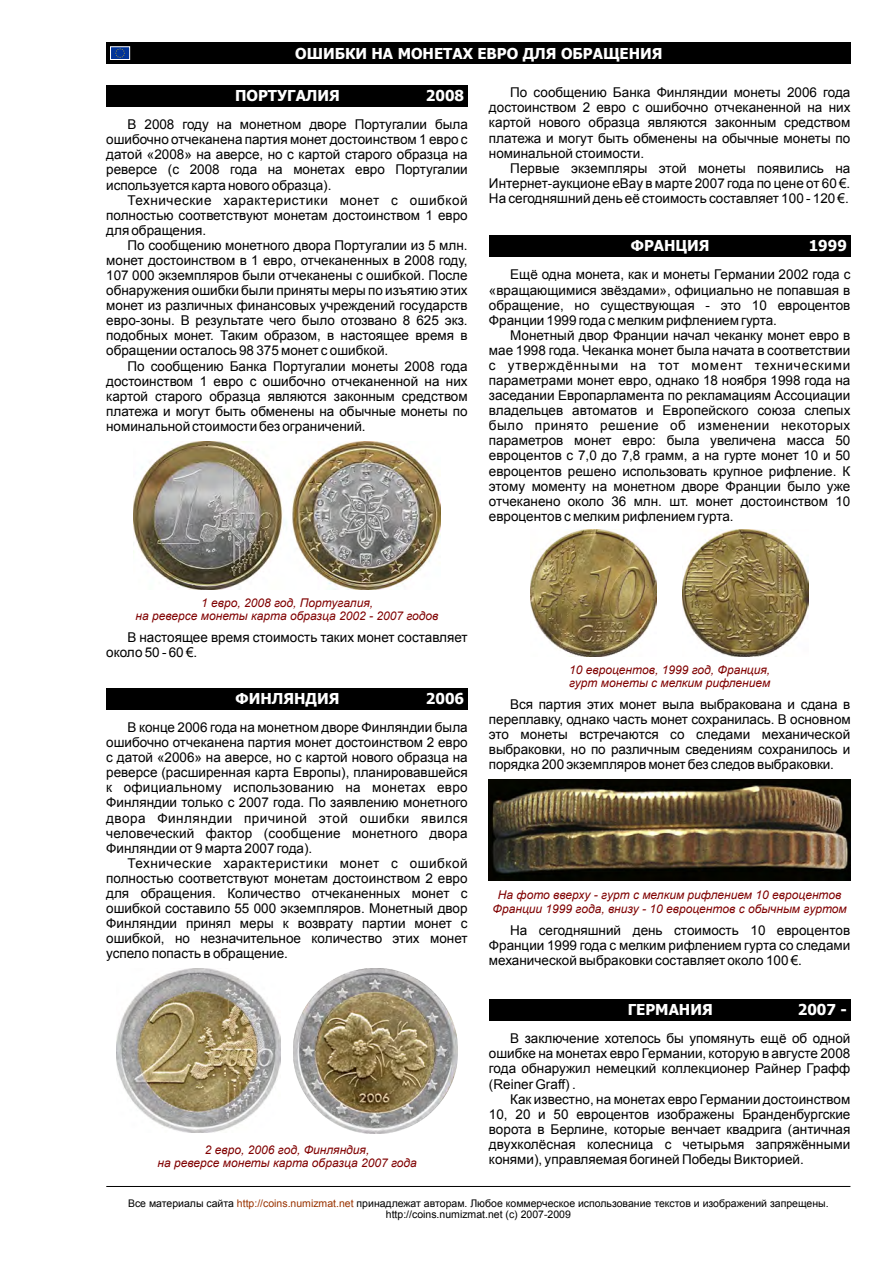
<style>
.page{position:relative;width:893px;height:1263px;background:#fff}
.page>*{position:absolute;margin:0;border:0;box-sizing:border-box;transform-origin:0 0}
.t1{font:700 15px "Tahoma";color:#fff}
.t2{font:13.5px/15.1px "Arial";color:#000;text-align:justify}
.t3{font:italic 12px/13.4px "Arial";color:#800000;text-align:center}
.t4{font:10.5px/11.7px "Arial";color:#000;text-align:center}
.s1{color:#930}
</style>
<div class="page">
<hr style="left:106px;top:1186px;width:744px;height:1px;background:#000">
<div style="left:106px;top:42px;width:744px;height:22px;background:#000"></div>
<div style="left:110px;top:47px;width:20px;height:13px;background:#039;border:1px solid #fff"></div>
<svg style="left:115px;top:48px;width:10px;height:10px"></svg>
<div style="left:106px;top:688px;width:362px;height:21px;background:#000"></div>
<img style="left:293px;top:969px;width:165px;height:164px">
<img style="left:116px;top:968px;width:165px;height:164px">
<div style="left:489px;top:235px;width:361px;height:22px;background:#000"></div>
<img style="left:531px;top:529px;width:126px;height:128px">
<img style="left:682px;top:529px;width:126px;height:128px">
<img style="left:489px;top:779px;width:361px;height:101px">
<div style="left:106px;top:85px;width:362px;height:21px;background:#000"></div>
<img style="left:133px;top:441px;width:308px;height:149px">
<div style="left:489px;top:999px;width:361px;height:21px;background:#000"></div>
<p class="t1" style="left:295px;top:48px;width:369px">ОШИБКИ НА МОНЕТАХ ЕВРО ДЛЯ ОБРАЩЕНИЯ</p>
<p class="t1" style="left:235px;top:90px;width:106px">ПОРТУГАЛИЯ</p>
<p class="t1" style="left:426px;top:90px;width:40px">2008</p>
<p class="t2" style="left:106px;top:118px;width:363px;text-indent:21px">В 2008 году на монетном дворе Португалии была ошибочно отчеканена партия монет достоинством 1 евро с датой «2008» на аверсе, но с картой старого образца на реверсе (с 2008 года на монетах евро Португалии используется карта нового образца).</p>
<p class="t2" style="left:106px;top:194px;width:363px;text-indent:21px">Технические характеристики монет с ошибкой полностью соответствуют монетам достоинством 1 евро для обращения.</p>
<p class="t2" style="left:106px;top:239px;width:363px;text-indent:21px">По сообщению монетного двора Португалии из 5 млн. монет достоинством в 1 евро, отчеканенных в 2008 году, 107 000 экземпляров были отчеканены с ошибкой. После обнаружения ошибки были приняты меры по изъятию этих монет из различных финансовых учреждений государств евро-зоны. В результате чего было отозвано 8 625 экз. подобных монет. Таким образом, в настоящее время в обращении осталось 98 375 монет с ошибкой.</p>
<p class="t2" style="left:106px;top:359px;width:363px;text-indent:21px">По сообщению Банка Португалии монеты 2008 года достоинством 1 евро с ошибочно отчеканенной на них картой старого образца являются законным средством платежа и могут быть обменены на обычные монеты по номинальной стоимости без ограничений.</p>
<p class="t2" style="left:489px;top:86px;width:363px;text-indent:21px">По сообщению Банка Финляндии монеты 2006 года достоинством 2 евро с ошибочно отчеканенной на них картой нового образца являются законным средством платежа и могут быть обменены на обычные монеты по номинальной стоимости.</p>
<p class="t2" style="left:489px;top:162px;width:363px;text-indent:21px">Первые экземпляры этой монеты появились на Интернет-аукционе eBay в марте 2007 года по цене от 60 €.<br>На сегодняшний день её стоимость составляет 100 - 120 €.</p>
<p class="t1" style="left:631px;top:240px;width:80px">ФРАНЦИЯ</p>
<p class="t1" style="left:809px;top:240px;width:40px">1999</p>
<p class="t2" style="left:489px;top:268px;width:363px;text-indent:21px">Ещё одна монета, как и монеты Германии 2002 года с «вращающимися звёздами», официально не попавшая в обращение, но существующая - это 10 евроцентов Франции 1999 года с мелким рифлением гурта.</p>
<p class="t2" style="left:489px;top:329px;width:363px;text-indent:21px">Монетный двор Франции начал чеканку монет евро в мае 1998 года. Чеканка монет была начата в соответствии с утверждёнными на тот момент техническими параметрами монет евро, однако 18 ноября 1998 года на заседании Европарламента по рекламациям Ассоциации владельцев автоматов и Европейского союза слепых было принято решение об изменении некоторых параметров монет евро: была увеличена масса 50 евроцентов с 7,0 до 7,8 грамм, а на гурте монет 10 и 50 евроцентов решено использовать крупное рифление. К этому моменту на монетном дворе Франции было уже отчеканено около 36 млн. шт. монет достоинством 10 евроцентов с мелким рифлением гурта.</p>
<p class="t3" style="left:136px;top:597px;width:304px">1 евро, 2008 год, Португалия,<br>на реверсе монеты карта образца 2002 - 2007 годов</p>
<p class="t2" style="left:106px;top:631px;width:363px;text-indent:21px">В настоящее время стоимость таких монет составляет около 50 - 60 €.</p>
<p class="t1" style="left:236px;top:692px;width:105px">ФИНЛЯНДИЯ</p>
<p class="t1" style="left:426px;top:692px;width:40px">2006</p>
<p class="t2" style="left:106px;top:721px;width:363px;text-indent:21px">В конце 2006 года на монетном дворе Финляндии была ошибочно отчеканена партия монет достоинством 2 евро с датой «2006» на аверсе, но с картой нового образца на реверсе (расширенная карта Европы), планировавшейся к официальному использованию на монетах евро Финляндии только с 2007 года. По заявлению монетного двора Финляндии причиной этой ошибки явился человеческий фактор (сообщение монетного двора Финляндии от 9 марта 2007 года).</p>
<p class="t2" style="left:106px;top:857px;width:363px;text-indent:21px">Технические характеристики монет с ошибкой полностью соответствуют монетам достоинством 2 евро для обращения. Количество отчеканенных монет с ошибкой составило 55 000 экземпляров. Монетный двор Финляндии принял меры к возврату партии монет с ошибкой, но незначительное количество этих монет успело попасть в обращение.</p>
<p class="t3" style="left:158px;top:1144px;width:261px">2 евро, 2006 год, Финляндия,<br>на реверсе монеты карта образца 2007 года</p>
<p class="t3" style="left:569px;top:664px;width:203px;text-align:left">10 евроцентов, 1999 год, Франция, гурт монеты с мелким рифлением</p>
<p class="t2" style="left:489px;top:697px;width:363px;text-indent:21px">Вся партия этих монет выла выбракована и сдана в переплавку, однако часть монет сохранилась. В основном это монеты встречаются со следами механической выбраковки, но по различным сведениям сохранилось и порядка 200 экземпляров монет без следов выбраковки.</p>
<p class="t3" style="left:492px;top:889px;width:356px">На фото вверху - гурт с мелким рифлением 10 евроцентов<br>Франции 1999 года, внизу - 10 евроцентов с обычным гуртом</p>
<p class="t2" style="left:489px;top:924px;width:363px;text-indent:21px">На сегодняшний день стоимость 10 евроцентов Франции 1999 года с мелким рифлением гурта со следами механической выбраковки составляет около 100 €.</p>
<p class="t1" style="left:628px;top:1003px;width:87px">ГЕРМАНИЯ</p>
<p class="t1" style="left:798px;top:1003px;width:51px">2007 -</p>
<p class="t2" style="left:489px;top:1032px;width:363px;text-indent:21px">В заключение хотелось бы упомянуть ещё об одной ошибке на монетах евро Германии, которую в августе 2008 года обнаружил немецкий коллекционер Райнер Графф (Reiner Graff) .</p>
<p class="t2" style="left:489px;top:1092px;width:363px;text-indent:21px">Как известно, на монетах евро Германии достоинством 10, 20 и 50 евроцентов изображены Бранденбургские ворота в Берлине, которые венчает квадрига (античная двухколёсная колесница с четырьмя запряжёнными конями), управляемая богиней Победы Викторией.</p>
<p class="t4" style="left:128px;top:1198px;width:702px">Все материалы сайта <span class="s1">http://coins.numizmat.net</span> принадлежат авторам. Любое коммерческое использование текстов и изображений запрещены. http://coins.numizmat.net (c) 2007-2009</p>
</div>
